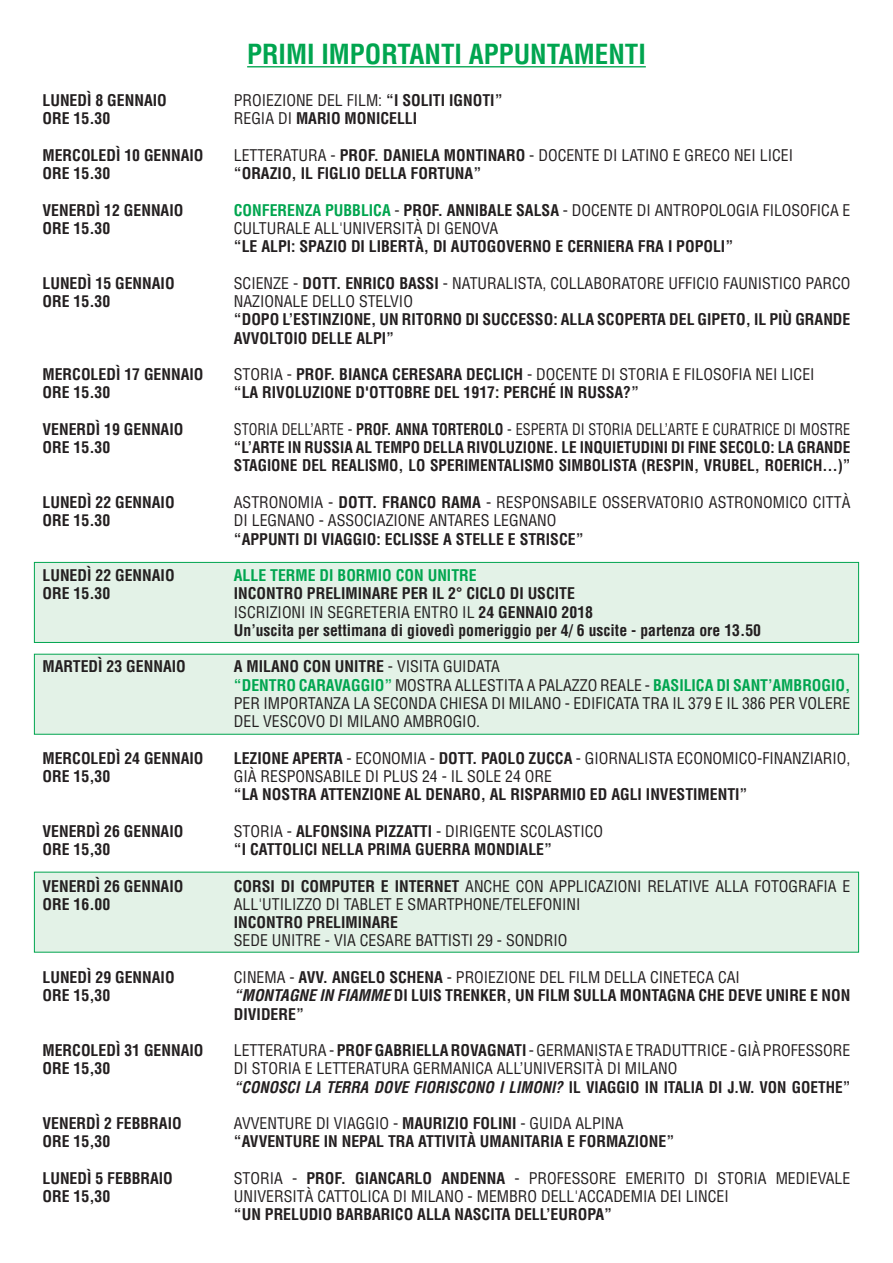
<style>
.page{position:relative;width:893px;height:1263px;background:#fff}
.page>*{position:absolute;margin:0;border:0;box-sizing:border-box;transform-origin:0 0}
.t1{font:700 condensed 27px "Helvetica";color:#00a54f}
.t2{font:700 condensed 15.75px/18.3px "Helvetica";color:#231f20}
.t3{font:condensed 15.75px/18.3px "Helvetica";color:#231f20}
.t4{font:700 condensed 15.75px "Helvetica";color:#00a54f}
.t5{font:condensed 15.75px "Helvetica";color:#231f20;scale:.9 1}
.t6{font:700 condensed 15.75px "Helvetica";color:#231f20;scale:.9 1}
.s1{font-weight:700}
.s2{font-weight:400}
.s3{font-weight:700;color:#00a54f}
.s4{font-weight:700;font-style:italic}
</style>
<div class="page">
<div style="left:34px;top:872px;width:825px;height:80px;background:#e3f2e7"></div>
<div style="left:34px;top:562px;width:825px;height:81px;background:#e3f2e7;border:1px solid #00a54f"></div>
<div style="left:34px;top:654px;width:825px;height:81px;background:#e3f2e7"></div>
<hr style="left:247px;top:66px;width:399px;height:1px;background:#00a54f">
<p class="t2" style="left:43px;top:91px;width:110px">LUNEDÌ 8 GENNAIO<br>ORE 15.30</p>
<p class="t2" style="left:43px;top:146px;width:147px">MERCOLEDÌ 10 GENNAIO<br>ORE 15.30</p>
<p class="t2" style="left:43px;top:201px;width:127px">VENERDÌ 12 GENNAIO<br>ORE 15.30</p>
<p class="t2" style="left:43px;top:274px;width:118px">LUNEDÌ 15 GENNAIO<br>ORE 15.30</p>
<p class="t2" style="left:43px;top:365px;width:147px">MERCOLEDÌ 17 GENNAIO<br>ORE 15.30</p>
<p class="t2" style="left:43px;top:420px;width:127px">VENERDÌ 19 GENNAIO<br>ORE 15.30</p>
<p class="t2" style="left:43px;top:493px;width:118px">LUNEDÌ 22 GENNAIO<br>ORE 15.30</p>
<p class="t2" style="left:43px;top:566px;width:118px">LUNEDÌ 22 GENNAIO<br>ORE 15.30</p>
<p class="t2" style="left:43px;top:657px;width:129px">MARTEDÌ 23 GENNAIO</p>
<p class="t2" style="left:43px;top:749px;width:147px">MERCOLEDÌ 24 GENNAIO<br>ORE 15,30</p>
<p class="t2" style="left:43px;top:822px;width:127px">VENERDÌ 26 GENNAIO<br>ORE 15,30</p>
<p class="t2" style="left:43px;top:877px;width:127px">VENERDÌ 26 GENNAIO<br>ORE 16.00</p>
<p class="t2" style="left:43px;top:968px;width:118px">LUNEDÌ 29 GENNAIO<br>ORE 15,30</p>
<p class="t2" style="left:43px;top:1041px;width:147px">MERCOLEDÌ 31 GENNAIO<br>ORE 15,30</p>
<p class="t2" style="left:43px;top:1114px;width:125px">VENERDÌ 2 FEBBRAIO<br>ORE 15,30</p>
<p class="t2" style="left:43px;top:1169px;width:116px">LUNEDÌ 5 FEBBRAIO<br>ORE 15,30</p>
<h1 class="t1" style="left:247px;top:37px;width:388px">PRIMI IMPORTANTI APPUNTAMENTI</h1>
<p class="t3" style="left:234px;top:91px;width:177px">PROIEZIONE DEL FILM: <span class="s1">“I SOLITI</span></p>
<p class="t2" style="left:449px;top:91px;width:55px">IGNOTI ”</p>
<p class="t2" style="left:234px;top:109px;width:171px"><span class="s2">REGIA DI</span> MARIO MONICELLI</p>
<p class="t3" style="left:234px;top:146px;width:561px">LETTERATURA - <span class="s1">PROF. DANIELA MONTINARO</span> - DOCENTE DI LATINO E GRECO NEI LICEI <span class="s1">“ORAZIO , IL FIGLIO DELLA</span></p>
<p class="t2" style="left:411px;top:164px;width:72px">FORTUNA”</p>
<p class="t4" style="left:234px;top:200px;width:136px">CONFERENZA PUBBLICA</p>
<p class="t2" style="left:395px;top:201px;width:132px"><span class="s2">-</span> PROF. ANNIBALE SALSA</p>
<p class="t3" style="left:563px;top:201px;width:289px">- DOCENTE DI ANTROPOLOGIA FILOSOFICA E</p>
<p class="t3" style="left:234px;top:219px;width:266px">CULTURALE ALL'UNIVERSITÀ DI GENOVA</p>
<p class="t2" style="left:234px;top:237px;width:36px">“LE ALPI</p>
<p class="t2" style="left:291px;top:237px;width:394px">: SPAZIO DI LIBERTÀ, DI AUTOGOVERNO E CERNIERA FRA I POPOLI</p>
<p class="t2" style="left:725px;top:237px;width:9px">”</p>
<p class="t2" style="left:234px;top:274px;width:147px"><span class="s2">SCIENZE -</span> DOTT. ENRICO</p>
<p class="t2" style="left:399px;top:274px;width:18px">BASSI</p>
<p class="t3" style="left:443px;top:274px;width:409px">- NATURALISTA, COLLABORATORE UFFICIO FAUNISTICO PARCO</p>
<p class="t3" style="left:234px;top:292px;width:181px">NAZIONALE DELLO STELVIO</p>
<p class="t2" style="left:234px;top:310px;width:28px">“DOPO</p>
<p class="t2" style="left:282px;top:310px;width:288px">L’ESTINZIONE, UN RITORNO DI SUCCESSO: ALLA</p>
<p class="t2" style="left:597px;top:310px;width:10px">SCOP</p>
<p class="t2" style="left:633px;top:310px;width:219px">ERTA DEL GIPETO , IL PIÙ GRANDE</p>
<p class="t2" style="left:234px;top:329px;width:10px">AVVOLTOIO</p>
<p class="t2" style="left:311px;top:329px;width:54px">DELLE ALPI</p>
<p class="t2" style="left:386px;top:329px;width:9px">”</p>
<p class="t2" style="left:234px;top:365px;width:258px"><span class="s2">STORIA -</span> PROF. BIANCA CERESARA DECLIC</p>
<p class="t3" style="left:513px;top:365px;width:303px"><span class="s1">H</span> - DOCENTE DI STORIA E FILOSOFIA NEI LICEI</p>
<p class="t2" style="left:234px;top:383px;width:47px">“LA RIVOL</p>
<p class="t2" style="left:303px;top:383px;width:76px">UZIONE D'OTTO</p>
<p class="t2" style="left:404px;top:383px;width:236px">BRE DEL 1917: PERCHÉ IN RUSSA?”</p>
<p class="t6" style="left:234px;top:419px;width:282px"><span class="s2">STORIA DELL’ARTE -</span> PROF. ANNA TORTEROLO</p>
<p class="t5" style="left:507px;top:419px;width:383px">- ESPERTA DI STORIA DELL’ARTE E CURATRICE DI MOSTRE</p>
<p class="t2" style="left:234px;top:438px;width:98px">“L’ARTE IN RUSSIA</p>
<p class="t2" style="left:356px;top:438px;width:129px">AL TEMPO DELLA RIVOL</p>
<p class="t2" style="left:506px;top:438px;width:240px">UZIONE. LE INQUIETUDINI DI FINE SECOLO</p>
<p class="t2" style="left:771px;top:438px;width:81px">: LA GRANDE</p>
<p class="t2" style="left:234px;top:456px;width:123px">STAGIONE DEL REALIS</p>
<p class="t2" style="left:377px;top:456px;width:128px">MO, LO SPERIMENTALIS</p>
<p class="t2" style="left:533px;top:456px;width:68px">MO SIMBOLISTA</p>
<p class="t2" style="left:642px;top:456px;width:210px">(RESPIN, VRUBEL, ROERICH…)”</p>
<p class="t3" style="left:234px;top:493px;width:618px">ASTRONOMIA - <span class="s1">DOTT. FRANCO RAMA</span> - RESPONSABILE OSSERVATORIO ASTRONOMICO CITTÀ<br>DI LEGNANO - ASSOCIAZIONE ANTARES LEGNANO</p>
<p class="t2" style="left:234px;top:530px;width:168px">“APPUNTI DI VIAGGIO: ECLISS</p>
<p class="t2" style="left:431px;top:530px;width:154px">E ASTELLE E STRISCE”</p>
<p class="t4" style="left:234px;top:565px;width:244px">ALLE TERME DI BORMIO CON UNITRE</p>
<p class="t2" style="left:234px;top:584px;width:242px">INCONTRO PRELIMINARE PER IL 2° CICLO</p>
<p class="t2" style="left:510px;top:584px;width:36px">DI USCIT</p>
<p class="t2" style="left:234px;top:584px;width:529px;text-indent:333px">E<br><span class="s2">ISCRIZIONI IN SEGRETERIA ENTRO IL</span> 24 GENNAIO 2018<br>Un’uscita per settimana di giovedì pomeriggio per 4/ 6 uscite - partenza ore 13.50</p>
<p class="t3" style="left:234px;top:657px;width:437px"><span class="s1">A MILANO CON UNITRE</span> - VISITA GUIDATA<br><span class="s3">“DENTRO CARAVAGGIO ”</span> MOSTRA ALLESTITA A PALAZZO REALE - <span class="s3">BASILICA</span></p>
<p class="t4" style="left:716px;top:675px;width:136px">DI SANT’AMBROGIO ,</p>
<p class="t3" style="left:234px;top:694px;width:618px">PER IMPORTANZA LA SECONDA CHIESA DI MILANO - EDIFICATA TRA IL 379 E IL 386 PER VOLERE<br>DEL VESCOVO DI MILANO AMBROGIO.</p>
<p class="t2" style="left:234px;top:749px;width:257px">LEZIONE APERTA <span class="s2">- ECONOMIA -</span> DOTT. PAOLO</p>
<p class="t2" style="left:529px;top:749px;width:27px">ZUCCA</p>
<p class="t3" style="left:576px;top:749px;width:276px">- GIORNALISTA ECONOMICO-FINANZIARIO,</p>
<p class="t3" style="left:234px;top:767px;width:320px">GIÀ RESPONSABILE DI PLUS 24 - IL SOLE 24 ORE</p>
<p class="t2" style="left:234px;top:785px;width:295px">“LA NOSTRA ATTENZIONE AL DENARO, AL RISPA</p>
<p class="t2" style="left:550px;top:785px;width:199px">RMIO ED AGLI INVESTIMENTI ”</p>
<p class="t2" style="left:234px;top:822px;width:178px"><span class="s2">STORIA -</span> ALFONSI NA PIZZATTI</p>
<p class="t3" style="left:436px;top:822px;width:169px">- DIRIGENTE SCOLASTICO</p>
<p class="t2" style="left:234px;top:840px;width:25px">“I CATTOLICI</p>
<p class="t2" style="left:321px;top:840px;width:27px">NELLA</p>
<p class="t2" style="left:367px;top:840px;width:186px">PRIMA GUERRA MONDIALE”</p>
<p class="t3" style="left:234px;top:877px;width:618px"><span class="s1">CORSI DI COMPUTER E INTERNET</span> ANCHE CON APPLICAZIONI RELATIVE ALLA FOTOGRAFIA E<br>ALL'UTILIZZO DI TABLET E SMARTPHONE/TELEFONINI</p>
<p class="t2" style="left:234px;top:913px;width:166px">INCONTRO PRELIMINARE</p>
<p class="t3" style="left:234px;top:931px;width:335px">SEDE UNITRE - VIA CESARE BATTISTI 29 - SONDRIO</p>
<p class="t3" style="left:234px;top:968px;width:508px">CINEMA - <span class="s1">AVV. ANGELO SCHENA</span> - PROIEZIONE DEL FILM DELLA CINETECA CAI <span class="s4">“MONTAGNE IN FIAMME</span> <span class="s1">DI LUIS TRENKER, UN FILM SULLA</span></p>
<p class="t2" style="left:620px;top:986px;width:232px">MONTAGNA CHE DEVE UNIRE E NON</p>
<p class="t2" style="left:234px;top:1004px;width:72px">DIVIDERE”</p>
<p class="t3" style="left:234px;top:1041px;width:618px">LETTERATURA - <span class="s1">PROF GABRIELLA ROVAGNATI</span> - GERMANISTA E TRADUTTRICE - GIÀ PROFESSORE<br>DI STORIA E LETTERATURA GERMANICA ALL’UNIVERSITÀ DI MILANO<br><span class="s4">“CONOSCI LA TERRA DOVE FIORISCONO I LIMONI?</span> <span class="s1">IL VIA GGIO IN ITALIA</span></p>
<p class="t2" style="left:709px;top:1077px;width:143px">DI J.W. VON GOETHE”</p>
<p class="t3" style="left:234px;top:1114px;width:391px">AVVENTURE DI VIAGGIO - <span class="s1">MAURIZIO FOLINI</span> - GUIDA ALPINA <span class="s1">“AVVENTURE IN NEPAL</span></p>
<p class="t2" style="left:388px;top:1132px;width:39px">TRA ATTIVIT</p>
<p class="t2" style="left:467px;top:1132px;width:208px">À UMANITARIA E FORMAZIONE”</p>
<p class="t3" style="left:234px;top:1169px;width:618px">STORIA - <span class="s1">PROF. GIANCARLO ANDENNA</span> - PROFESSORE EMERITO DI STORIA MEDIEVALE<br>UNIVERSITÀ CATTOLICA DI MILANO - MEMBRO DELL'ACCADEMIA DEI LINCEI</p>
<p class="t2" style="left:234px;top:1205px;width:165px">“UN PRELUDIO BARBARICO</p>
<p class="t2" style="left:417px;top:1205px;width:10px">ALLA</p>
<p class="t2" style="left:454px;top:1205px;width:19px">NASCITA</p>
<p class="t2" style="left:514px;top:1205px;width:99px">DELL’EUROPA”</p>
</div>
